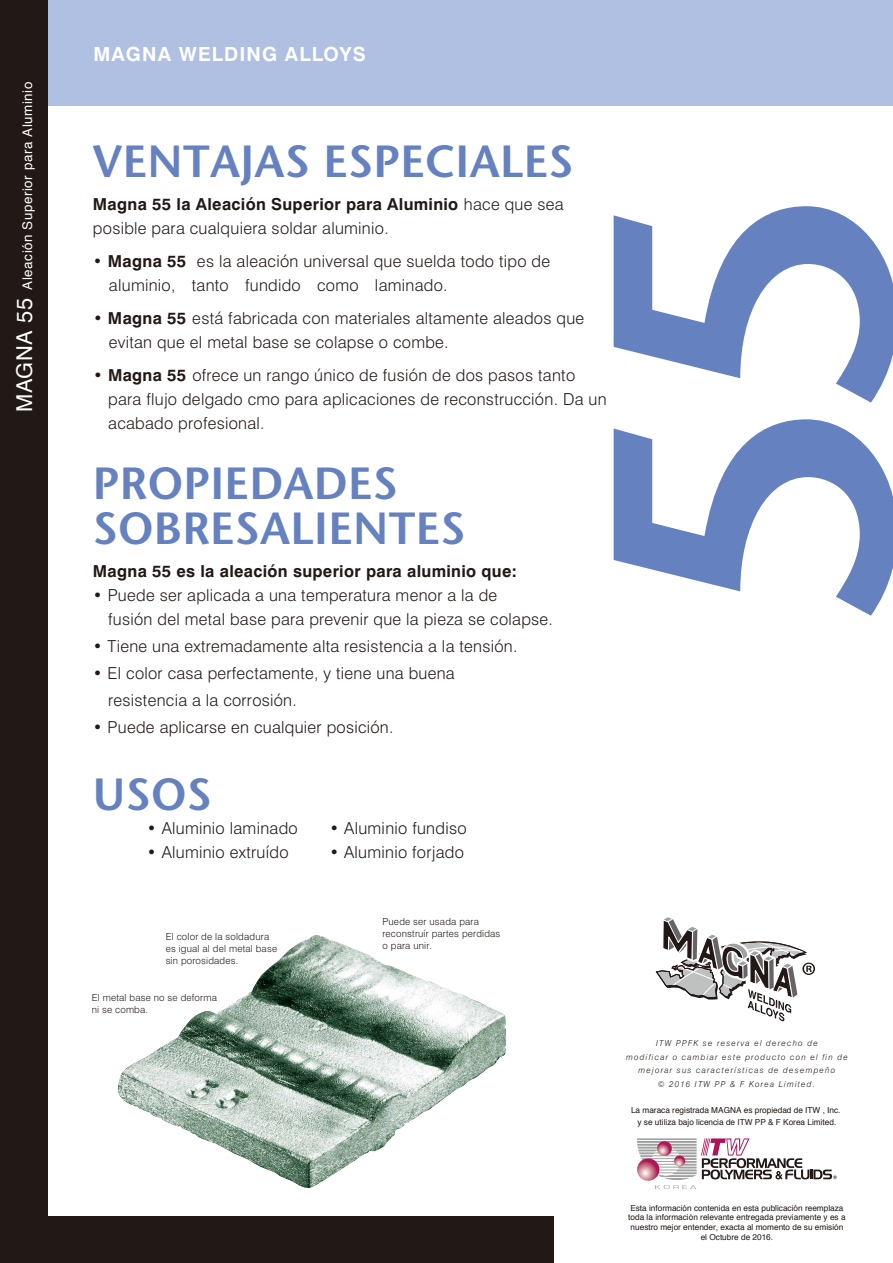
<style>
.page{position:relative;width:893px;height:1263px;background:#fff}
.page>*{position:absolute;margin:0;border:0;box-sizing:border-box;transform-origin:0 0}
.t1{font:600 398.25px "Stone Sans";color:#6581c0}
.t2{font:600 45px/44.8px "Stone Sans";letter-spacing:.005em;color:#6581c0}
.t3{font:700 19.5px "Swiss 721 BT";letter-spacing:.055em;color:#fff}
.t4{font:300 16.5px/24px "Swiss 721 BT";letter-spacing:.015em;color:#221815}
.t5{font:700 16.5px "Swiss 721 BT";letter-spacing:.02em;color:#221815}
.t6{font:13.35px "Helvetica";letter-spacing:.045em;color:#fff}
.t7{font:300 9.75px/12px "Swiss 721 BT";letter-spacing:.02em;color:#221815}
.t8{font:8.25px/9.9px "Helvetica";color:#201713;text-align:center}
.t9{font:italic 300 8.25px/13.6px "Swiss 721 BT";letter-spacing:.145em;color:#201713;text-align:center}
.t10{font:italic 300 8.25px "Swiss 721 BT";letter-spacing:.145em;color:#221815}
.s1{font-size:21.9px}
.s2{font-weight:700}
.s3{color:#221815}
.s4{color:#201714}
</style>
<div class="page">
<div style="left:0;top:1px;width:893px;height:105px;background:#afc0e3"></div>
<div style="left:0;top:1217px;width:553px;height:46px;background:#221815"></div>
<div style="left:0;top:0;width:47px;height:1253px;background:#221815"></div>
<img style="left:118px;top:935px;width:388px;height:253px">
<svg style="left:637px;top:917px;width:200px;height:272px"></svg>
<p class="t6" style="left:17px;top:412px;width:332px;rotate:-90deg"><span class="s1">MAGNA 55</span> Aleación Superior para Aluminio</p>
<p class="t3" style="left:93px;top:42px;width:274px">MAGNA WELDING ALLOYS</p>
<h2 class="t2" style="left:93px;top:138px;width:482px">VENTAJAS ESPECIALES</h2>
<p class="t4" style="left:93px;top:192px;width:472px"><span class="s2">Magna 55 la Aleación Superior para Aluminio</span> hace que sea posible para cualquiera soldar aluminio.</p>
<p class="t4" style="left:109px;top:249px;width:443px;text-indent:-16px"><span class="s2">• Magna 55</span> es la aleación universal que suelda todo tipo de aluminio, tanto fundido como laminado.</p>
<p class="t4" style="left:109px;top:306px;width:477px;text-indent:-16px"><span class="s2">• Magna 55</span> está fabricada con materiales altamente aleados que evitan que el metal base se colapse o combe.</p>
<p class="t4" style="left:108px;top:363px;width:500px;text-indent:-15px"><span class="s2">• Magna 55</span> ofrece un rango único de fusión de dos pasos tanto para flujo delgado cmo para aplicaciones de reconstrucción. Da un acabado profesional.</p>
<h2 class="t2" style="left:93px;top:461px;width:374px">PROPIEDADES<br>SOBRESALIENTES</h2>
<p class="t5" style="left:93px;top:561px;width:425px">Magna 55 es la aleación superior para aluminio que:</p>
<p class="t4" style="left:108px;top:583px;width:446px;text-indent:-15px">• Puede ser aplicada a una temperatura menor a la de<br>fusión del metal base para prevenir que la pieza se colapse.</p>
<p class="t4" style="left:93px;top:634px;width:426px">• Tiene una extremadamente alta resistencia a la tensión.</p>
<p class="t4" style="left:108px;top:659px;width:348px;line-height:26.8px;text-indent:-15px">• El color casa perfectamente, y tiene una buena resistencia a la corrosión.</p>
<p class="t4" style="left:93px;top:715px;width:302px">• Puede aplicarse en cualquier posición.</p>
<h1 class="t1" style="left:506px;top:627px;width:443px;rotate:-90deg">55</h1>
<h2 class="t2" style="left:93px;top:772px;width:120px">USOS</h2>
<p class="t4" style="left:147px;top:816px;width:152px">• Aluminio laminado</p>
<p class="t4" style="left:329px;top:816px;width:139px">• Aluminio fundiso</p>
<p class="t4" style="left:147px;top:840px;width:143px">• Aluminio extruído</p>
<p class="t4" style="left:329px;top:840px;width:136px">• Aluminio forjado</p>
<p class="t7" style="left:166px;top:931px;width:113px">El color de la soldadura es igual al del metal base sin porosidades.</p>
<p class="t7" style="left:92px;top:992px;width:127px">El metal base no se deforma ni se comba.</p>
<p class="t7" style="left:382px;top:915px;width:119px">Puede ser usada para reconstruír partes perdidas o para unir.</p>
<p class="t9" style="left:626px;top:1036px;width:223px"><span class="s3">ITW PPFK</span> se reserva el derecho de<br>modificar o cambiar este producto con el fin de mejorar sus características de desempeño</p>
<p class="t10" style="left:658px;top:1079px;width:159px">© 2016 ITW PP &amp; F Korea Limited.</p>
<p class="t8" style="left:631px;top:1104px;width:211px;line-height:12px">La maraca registrada MAGNA es propiedad de ITW , Inc. y se utiliza bajo licencia de <span class="s3">ITW PP &amp; F Korea Limited.</span></p>
<p class="t8" style="left:628px;top:1203px;width:219px">Esta información contenida en esta publicación reemplaza toda la información relevante entregada previamente y es a nuestro mejor entender, exacta al momento de su emisión el <span class="s4">Octubre</span> de 2016.</p>
</div>
